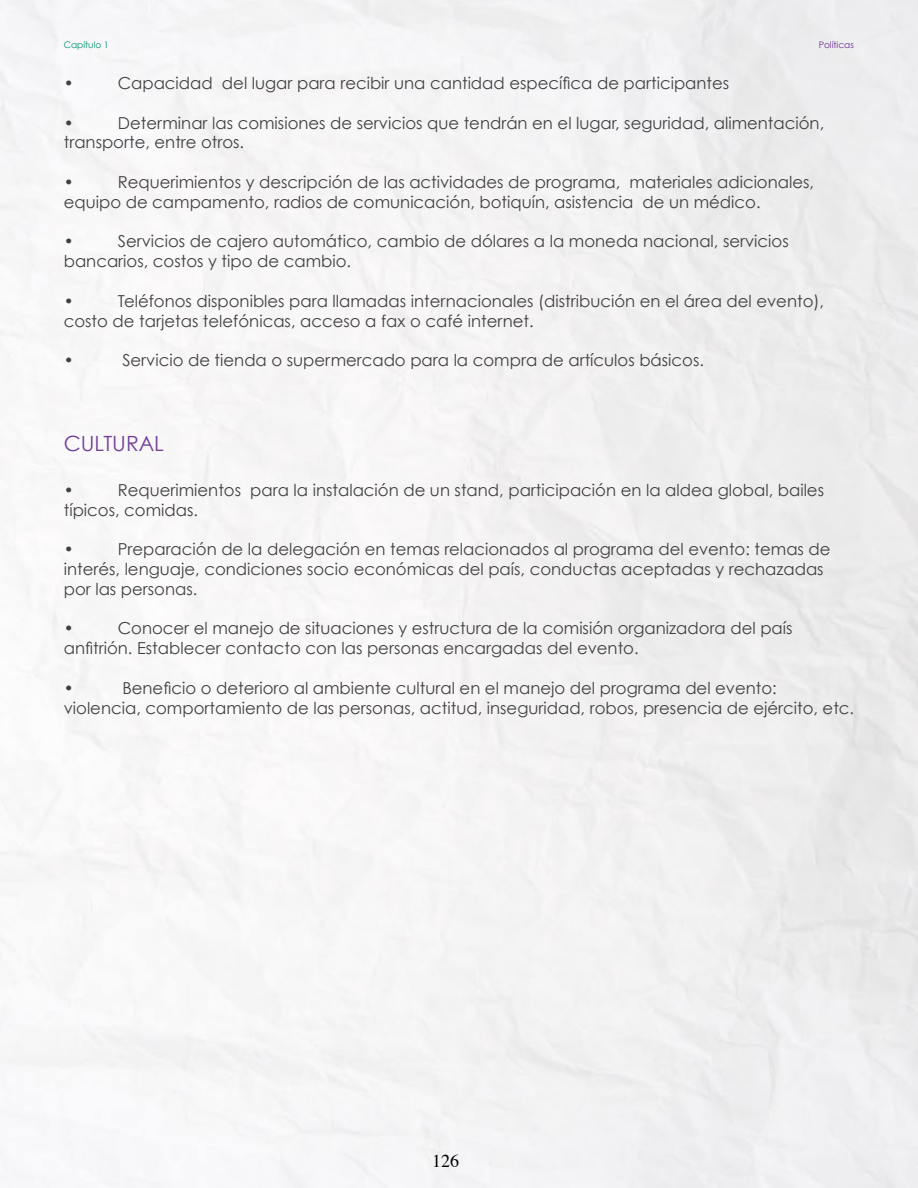
<style>
.page{position:relative;width:918px;height:1188px;background:#fff}
.page>*{position:absolute;margin:0;border:0;box-sizing:border-box;transform-origin:0 0}
.t1{font:21px "Century Gothic";color:#713f98}
.t2{font:18px "Times";color:#000}
.t3{font:16.5px/19.8px "Century Gothic";color:#414042}
.t4{font:9px "Century Gothic";color:#00916f}
.t5{font:9px "Century Gothic";color:#662d91}
</style>
<div class="page">
<p class="t4" style="left:64px;top:39px;width:47px">Capítulo 1</p>
<p class="t5" style="left:819px;top:39px;width:37px">Políticas</p>
<p class="t3" style="left:64px;top:73px;width:11px">•</p>
<p class="t3" style="left:118px;top:73px;width:613px">Capacidad del lugar para recibir una cantidad específica de participantes</p>
<p class="t3" style="left:64px;top:112px;width:11px">•</p>
<p class="t3" style="left:64px;top:112px;width:762px;text-indent:54px">Determinar las comisiones de servicios que tendrán en el lugar, seguridad, alimentación, transporte, entre otros.</p>
<p class="t3" style="left:64px;top:172px;width:11px">•</p>
<p class="t3" style="left:64px;top:172px;width:752px;text-indent:54px">Requerimientos y descripción de las actividades de programa, materiales adicionales, equipo de campamento, radios de comunicación, botiquín, asistencia de un médico.</p>
<p class="t3" style="left:64px;top:231px;width:11px">•</p>
<p class="t3" style="left:64px;top:231px;width:726px;text-indent:54px">Servicios de cajero automático, cambio de dólares a la moneda nacional, servicios bancarios, costos y tipo de cambio.</p>
<p class="t3" style="left:64px;top:291px;width:11px">•</p>
<p class="t3" style="left:64px;top:291px;width:762px;text-indent:54px">Teléfonos disponibles para llamadas internacionales (distribución en el área del evento), costo de tarjetas telefónicas, acceso a fax o café internet.</p>
<p class="t3" style="left:64px;top:350px;width:11px">•</p>
<p class="t3" style="left:122px;top:350px;width:583px">Servicio de tienda o supermercado para la compra de artículos básicos.</p>
<p class="t1" style="left:64px;top:430px;width:96px">Cultural</p>
<p class="t3" style="left:64px;top:480px;width:11px">•</p>
<p class="t3" style="left:64px;top:480px;width:762px;text-indent:54px">Requerimientos para la instalación de un stand, participación en la aldea global, bailes típicos, comidas.</p>
<p class="t3" style="left:64px;top:539px;width:11px">•</p>
<p class="t3" style="left:64px;top:539px;width:768px;text-indent:54px">Preparación de la delegación en temas relacionados al programa del evento: temas de interés, lenguaje, condiciones socio económicas del país, conductas aceptadas y rechazadas por las personas.</p>
<p class="t3" style="left:64px;top:618px;width:11px">•</p>
<p class="t3" style="left:64px;top:618px;width:730px;text-indent:54px">Conocer el manejo de situaciones y estructura de la comisión organizadora del país anfitrión. Establecer contacto con las personas encargadas del evento.</p>
<p class="t3" style="left:64px;top:678px;width:11px">•</p>
<p class="t3" style="left:64px;top:678px;width:792px;text-indent:59px">Beneficio o deterioro al ambiente cultural en el manejo del programa del evento: violencia, comportamiento de las personas, actitud, inseguridad, robos, presencia de ejército, etc.</p>
<p class="t2" style="left:432px;top:1149px;width:28px">126</p>
</div>
